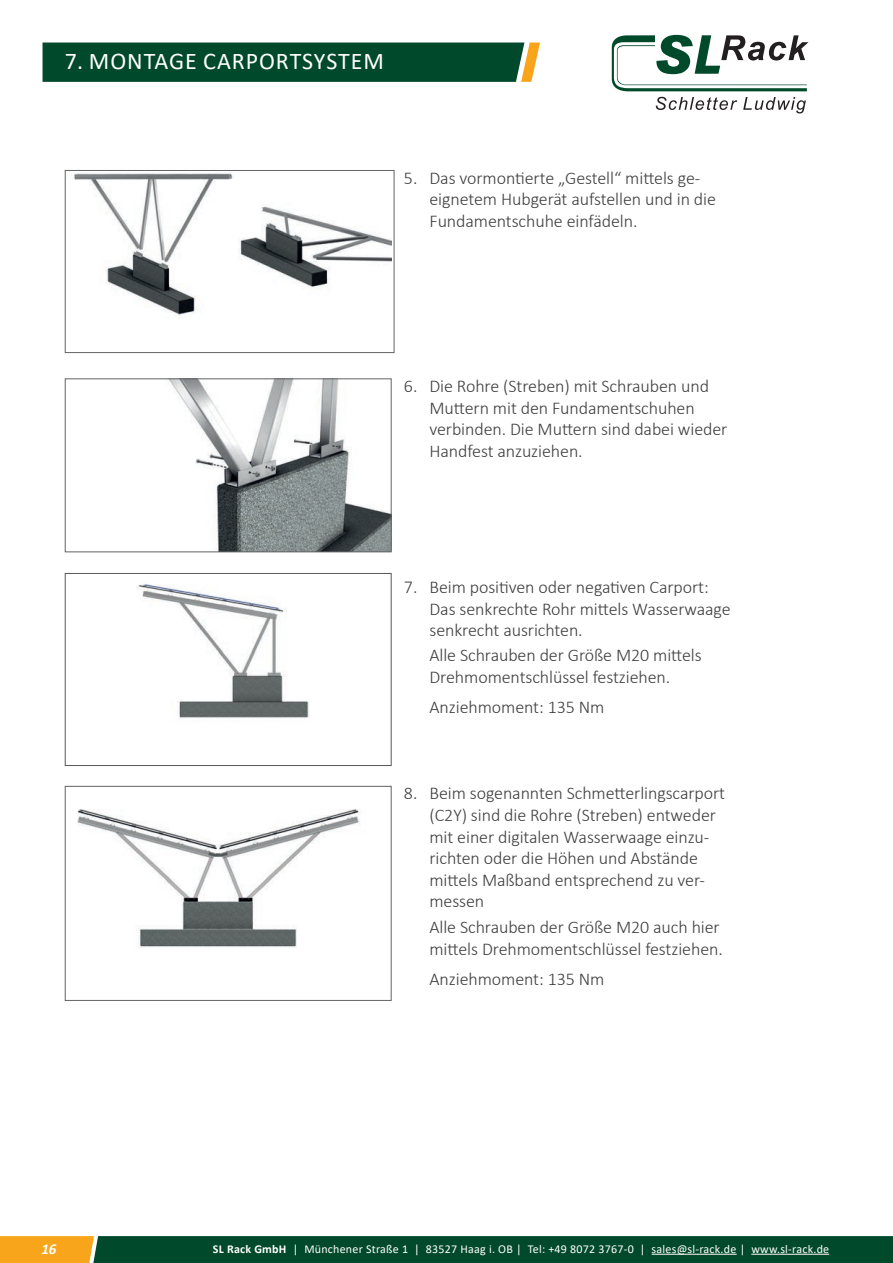
<style>
.page{position:relative;width:893px;height:1263px;background:#fff}
.page>*{position:absolute;margin:0;border:0;box-sizing:border-box;transform-origin:0 0}
.t1{font:24px "Calibri";letter-spacing:.04em;color:#fff}
.t2{font:300 18px/21.6px "Calibri";letter-spacing:-.005em;color:#3e3e3f}
.t3{font:italic 700 15px "Calibri";color:#fff}
.t4{font:12px "Calibri";letter-spacing:.02em;color:#fff}
.s1{font-weight:700}
</style>
<div class="page">
<img style="left:73px;top:173px;width:318px;height:145px">
<div style="left:65px;top:170px;width:329px;height:183px;border:1px solid #636366"></div>
<img style="left:137px;top:584px;width:173px;height:135px">
<div style="left:65px;top:573px;width:327px;height:193px;border:1px solid #57585a"></div>
<img style="left:168px;top:380px;width:222px;height:170px">
<div style="left:65px;top:378px;width:327px;height:174px;border:1px solid #636366"></div>
<img style="left:77px;top:809px;width:283px;height:139px">
<div style="left:65px;top:786px;width:327px;height:215px;border:1px solid #636366"></div>
<svg style="left:0;top:1236px;width:893px;height:27px;background:#1c542a"></svg>
<hr style="left:652px;top:1254px;width:85px;height:1px;background:#fff">
<hr style="left:751px;top:1254px;width:78px;height:1px;background:#fff">
<svg style="left:656px;top:97px;width:81px;height:13px"></svg>
<svg style="left:743px;top:97px;width:63px;height:16px"></svg>
<svg style="left:612px;top:35px;width:196px;height:56px"></svg>
<div style="left:43px;top:43px;width:497px;height:39px;background:#00492a"></div>
<h1 class="t1" style="left:65px;top:44px;width:321px">7. MONTAGE CARPORTSYSTEM</h1>
<p class="t2" style="left:429px;top:167px;width:288px;text-indent:-26px">5. Das vormontierte „Gestell“ mittels ge&shy;eignetem Hubgerät aufstellen und in die<br>Fundamentschuhe einfädeln.</p>
<p class="t2" style="left:429px;top:375px;width:299px;text-indent:-26px">6. Die Rohre (Streben) mit Schrauben und Muttern mit den Fundamentschuhen verbinden. Die Muttern sind dabei wieder Handfest anzuziehen.</p>
<p class="t2" style="left:429px;top:576px;width:303px;text-indent:-26px">7. Beim positiven oder negativen Carport:<br>Das senkrechte Rohr mittels Wasserwaage senkrecht ausrichten.</p>
<p class="t2" style="left:429px;top:644px;width:274px">Alle Schrauben der Größe M20 mittels<br>Drehmomentschlüssel festziehen.</p>
<p class="t2" style="left:429px;top:696px;width:176px">Anziehmoment: 135 Nm</p>
<p class="t2" style="left:429px;top:782px;width:297px;text-indent:-26px">8. Beim sogenannten Schmetterlingscarport (C2Y) sind die Rohre (Streben) entweder mit einer digitalen Wasserwaage einzu&shy;richten oder die Höhen und Abstände mittels Maßband entsprechend zu ver&shy;messen</p>
<p class="t2" style="left:429px;top:916px;width:295px">Alle Schrauben der Größe M20 auch hier mittels Drehmomentschlüssel festziehen.</p>
<p class="t2" style="left:429px;top:968px;width:176px">Anziehmoment: 135 Nm</p>
<p class="t3" style="left:41px;top:1238px;width:17px">16</p>
<p class="t4" style="left:213px;top:1240px;width:618px"><span class="s1">SL Rack GmbH</span> | Münchener Straße 1 | 83527 Haag i. OB | Tel: +49 8072 3767-0 | sales@sl-rack.de | www.sl-rack.de</p>
</div>
